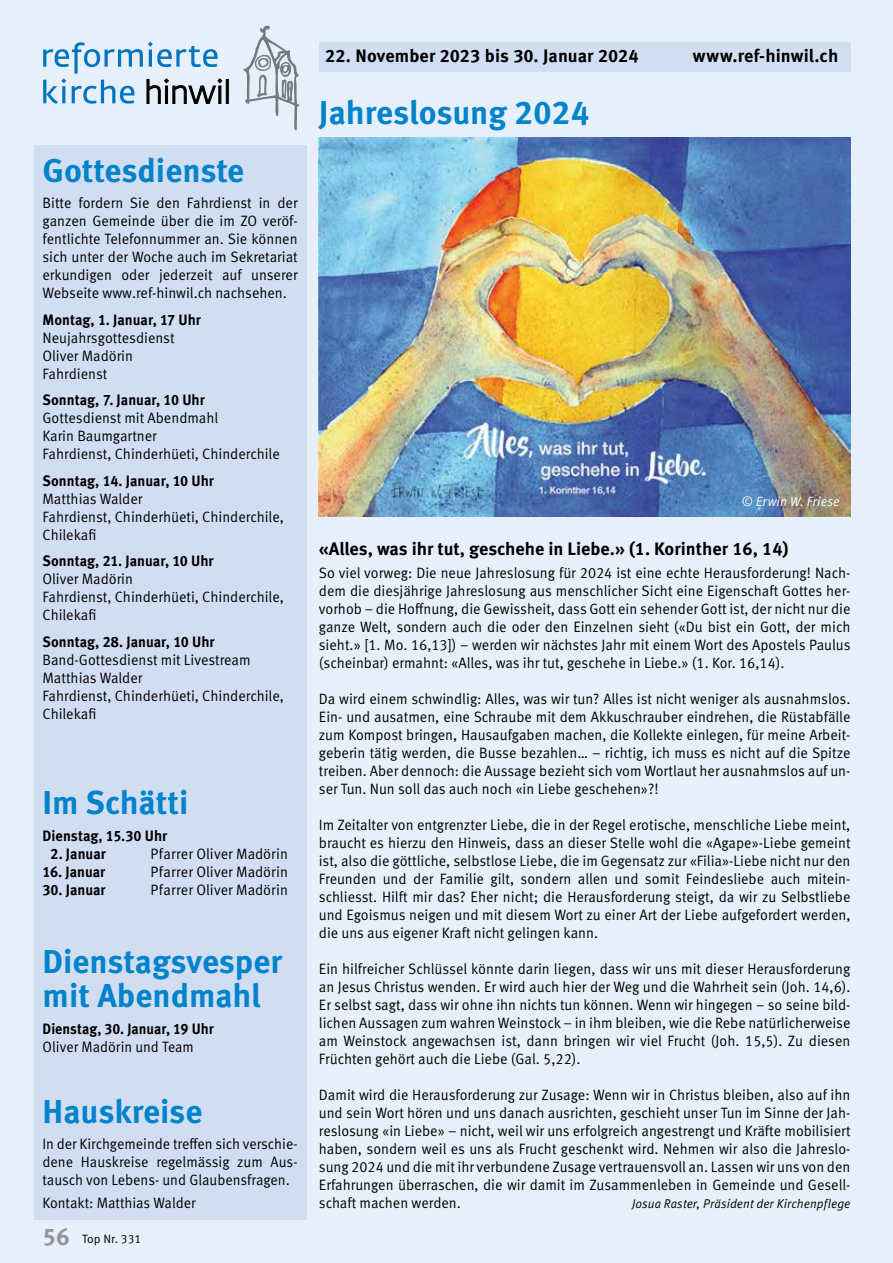
<style>
.page{position:relative;width:893px;height:1263px;background:#e7f0fa}
.page>*{position:absolute;margin:0;border:0;box-sizing:border-box;transform-origin:0 0}
.t1{font:700 33px/34.5px "Meta OT";color:#0083ca}
.t2{font:700 18px "Meta OT";color:#000}
.t3{font:15px/18px "Meta OT";color:#000;text-align:justify;scale:.95 1}
.t4{font:700 15px "Meta OT";color:#000;scale:.95 1}
.t5{font:15px/18px "Meta OT";color:#000;text-align:justify;scale:.94 1}
.t6{font:700 15px "Meta OT";color:#000;scale:.93 1}
.t7{font:15px "Meta OT";color:#000;scale:.93 1}
.t8{font:italic 13.5px "Meta OT";letter-spacing:.005em;color:#fff;scale:.95 1}
.t9{font:italic 12.75px "Meta OT";letter-spacing:.005em;color:#000;scale:.95 1}
.t10{font:12px "Meta OT";color:#000}
.s1{font-weight:700;font-size:24px;color:#939598}
</style>
<div class="page">
<div style="left:34px;top:145px;width:272px;height:1074px;background:#d1ddf1"></div>
<svg style="left:43px;top:42px;width:179px;height:62px"></svg>
<div style="left:226px;top:79px;width:2px;height:25px;background:#000;border:1px solid #000"></div>
<svg style="left:243px;top:26px;width:56px;height:104px"></svg>
<div style="left:319px;top:43px;width:531px;height:29px;background:#d1ddf1"></div>
<img style="left:319px;top:137px;width:531px;height:379px">
<h1 class="t1" style="left:43px;top:153px;width:203px">Gottesdienste</h1>
<p class="t3" style="left:43px;top:194px;width:270px">Bitte fordern Sie den Fahrdienst in der ganzen Gemeinde über die im ZO veröf&shy;fentlichte Telefonnummer an. Sie können sich unter der Woche auch im Sekretariat erkundigen oder jederzeit auf unserer Webseite www.ref-hinwil.ch nachsehen.</p>
<p class="t4" style="left:43px;top:310px;width:168px">Montag, 1. Januar, 17 Uhr</p>
<p class="t3" style="left:43px;top:329px;width:141px;text-align:left">Neujahrsgottesdienst<br>Oliver Madörin<br>Fahrdienst</p>
<p class="t4" style="left:43px;top:391px;width:172px">Sonntag, 7. Januar, 10 Uhr</p>
<p class="t3" style="left:43px;top:409px;width:251px;text-align:left">Gottesdienst mit Abendmahl<br>Karin Baumgartner<br>Fahrdienst, Chinderhüeti, Chinderchile</p>
<p class="t4" style="left:43px;top:471px;width:182px">Sonntag, 14. Januar, 10 Uhr</p>
<p class="t3" style="left:43px;top:490px;width:256px;text-align:left">Matthias Walder<br>Fahrdienst, Chinderhüeti, Chinderchile,<br>Chilekafi</p>
<p class="t4" style="left:43px;top:552px;width:182px">Sonntag, 21. Januar, 10 Uhr</p>
<p class="t3" style="left:43px;top:570px;width:256px;text-align:left">Oliver Madörin<br>Fahrdienst, Chinderhüeti, Chinderchile,<br>Chilekafi</p>
<p class="t4" style="left:43px;top:632px;width:183px">Sonntag, 28. Januar, 10 Uhr</p>
<p class="t3" style="left:43px;top:651px;width:256px;text-align:left">Band-Gottesdienst mit Livestream<br>Matthias Walder<br>Fahrdienst, Chinderhüeti, Chinderchile,<br>Chilekafi</p>
<h1 class="t1" style="left:43px;top:786px;width:147px">Im Schätti</h1>
<p class="t4" style="left:43px;top:826px;width:133px">Dienstag, 15.30 Uhr</p>
<p class="t4" style="left:50px;top:844px;width:60px">2. Januar</p>
<p class="t3" style="left:151px;top:845px;width:146px">Pfarrer Oliver Madörin</p>
<p class="t4" style="left:43px;top:862px;width:68px">16. Januar</p>
<p class="t3" style="left:151px;top:863px;width:146px">Pfarrer Oliver Madörin</p>
<p class="t4" style="left:43px;top:880px;width:68px">30. Januar</p>
<p class="t3" style="left:151px;top:881px;width:146px">Pfarrer Oliver Madörin</p>
<h1 class="t1" style="left:43px;top:944px;width:241px">Dienstagsvesper mit Abendmahl</h1>
<p class="t6" style="left:43px;top:1019px;width:186px">Dienstag, 30. Januar, 19 Uhr</p>
<p class="t7" style="left:43px;top:1037px;width:164px">Oliver Madörin und Team</p>
<h1 class="t1" style="left:43px;top:1094px;width:161px">Hauskreise</h1>
<p class="t5" style="left:43px;top:1135px;width:273px">In der Kirchgemeinde treffen sich verschie&shy;dene Hauskreise regelmässig zum Aus&shy;tausch von Lebens- und Glaubensfragen.</p>
<p class="t5" style="left:43px;top:1194px;width:164px">Kontakt: Matthias Walder</p>
<p class="t10" style="left:43px;top:1231px;width:100px"><span class="s1">56</span> Top Nr. 331</p>
<p class="t2" style="left:325px;top:45px;width:315px">22. November 2023 bis 30. Januar 2024</p>
<p class="t2" style="left:693px;top:45px;width:147px">www.ref-hinwil.ch</p>
<h1 class="t1" style="left:319px;top:96px;width:272px">Jahreslosung 2024</h1>
<p class="t8" style="left:742px;top:493px;width:105px">© Erwin W. Friese</p>
<p class="t2" style="left:319px;top:538px;width:471px">«Alles, was ihr tut, geschehe in Liebe.» (1. Korinther 16, 14)</p>
<p class="t3" style="left:319px;top:564px;width:561px">So viel vorweg: Die neue Jahreslosung für 2024 ist eine echte Herausforderung! Nach&shy;dem die diesjährige Jahreslosung aus menschlicher Sicht eine Eigenschaft Gottes her&shy;vorhob – die Hoffnung, die Gewissheit, dass Gott ein sehender Gott ist, der nicht nur die ganze Welt, sondern auch die oder den Einzelnen sieht («Du bist ein Gott, der mich sieht.» [1. Mo. 16,13]) – werden wir nächstes Jahr mit einem Wort des Apostels Paulus (scheinbar) ermahnt: «Alles, was ihr tut, geschehe in Liebe.» (1. Kor. 16,14).</p>
<p class="t3" style="left:319px;top:690px;width:561px">Da wird einem schwindlig: Alles, was wir tun? Alles ist nicht weniger als ausnahmslos.<br>Ein- und ausatmen, eine Schraube mit dem Akkuschrauber eindrehen, die Rüstabfälle zum Kompost bringen, Hausaufgaben machen, die Kollekte einlegen, für meine Arbeit&shy;geberin tätig werden, die Busse bezahlen… – richtig, ich muss es nicht auf die Spitze treiben. Aber dennoch: die Aussage bezieht sich vom Wortlaut her ausnahmslos auf un&shy;ser Tun. Nun soll das auch noch «in Liebe geschehen»?!</p>
<p class="t3" style="left:319px;top:816px;width:561px">Im Zeitalter von entgrenzter Liebe, die in der Regel erotische, menschliche Liebe meint, braucht es hierzu den Hinweis, dass an dieser Stelle wohl die «Agape»-Liebe gemeint ist, also die göttliche, selbstlose Liebe, die im Gegensatz zur «Filia»-Liebe nicht nur den Freunden und der Familie gilt, sondern allen und somit Feindesliebe auch mitein&shy;schliesst. Hilft mir das? Eher nicht; die Herausforderung steigt, da wir zu Selbstliebe und Egoismus neigen und mit diesem Wort zu einer Art der Liebe aufgefordert werden, die uns aus eigener Kraft nicht gelingen kann.</p>
<p class="t3" style="left:319px;top:960px;width:561px">Ein hilfreicher Schlüssel könnte darin liegen, dass wir uns mit dieser Herausforderung an Jesus Christus wenden. Er wird auch hier der Weg und die Wahrheit sein (Joh. 14,6).<br>Er selbst sagt, dass wir ohne ihn nichts tun können. Wenn wir hingegen – so seine bild&shy;lichen Aussagen zum wahren Weinstock – in ihm bleiben, wie die Rebe natürlicherweise am Weinstock angewachsen ist, dann bringen wir viel Frucht (Joh. 15,5). Zu diesen Früchten gehört auch die Liebe (Gal. 5,22).</p>
<p class="t3" style="left:319px;top:1086px;width:561px">Damit wird die Herausforderung zur Zusage: Wenn wir in Christus bleiben, also auf ihn und sein Wort hören und uns danach ausrichten, geschieht unser Tun im Sinne der Jah&shy;reslosung «in Liebe» – nicht, weil wir uns erfolgreich angestrengt und Kräfte mobilisiert haben, sondern weil es uns als Frucht geschenkt wird. Nehmen wir also die Jahreslo&shy;sung 2024 und die mit ihr verbundene Zusage vertrauensvoll an. Lassen wir uns von den Erfahrungen überraschen, die wir damit im Zusammenleben in Gemeinde und Gesell&shy;schaft machen werden.</p>
<p class="t9" style="left:632px;top:1196px;width:231px">Josua Raster, Präsident der Kirchenpflege</p>
</div>
